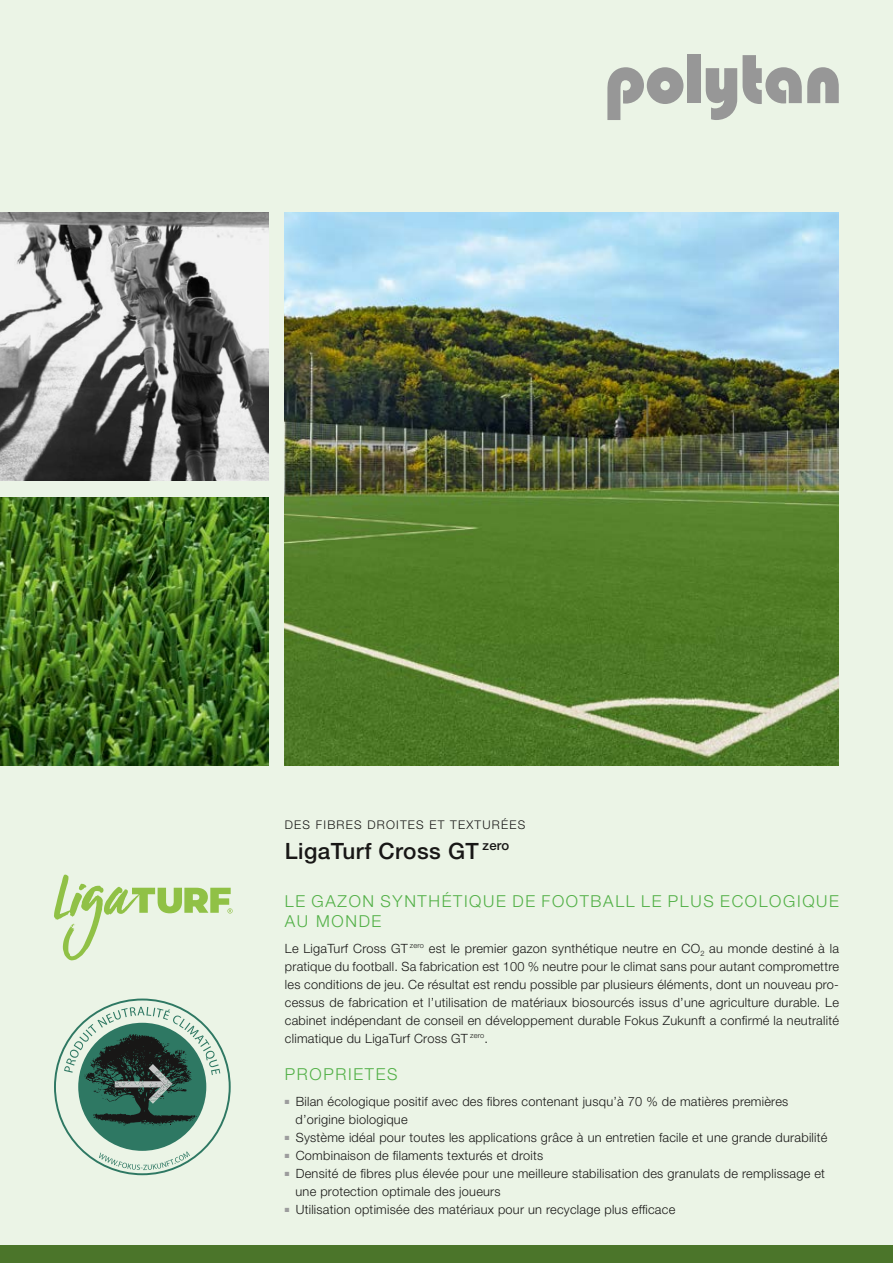
<style>
.page{position:relative;width:893px;height:1263px;background:#ebf4e6}
.page>*{position:absolute;margin:0;border:0;box-sizing:border-box;transform-origin:0 0}
.t1{font:500 22.5px "Helvetica Neue LT Std";letter-spacing:.02em;color:#181716}
.t2{font:300 16.5px/19.5px "Helvetica Neue LT Std";letter-spacing:.1em;color:#52b047}
.t3{font:300 12.75px/18px "Helvetica Neue LT Std";letter-spacing:.02em;color:#181716}
.t4{font:300 12px "Helvetica Neue LT Std";letter-spacing:.1em;color:#181716}
</style>
<div class="page">
<img style="left:285px;top:213px;width:554px;height:552px">
<img style="left:0;top:213px;width:268px;height:267px">
<div style="left:0;top:1246px;width:893px;height:17px;background:#4b752a"></div>
<div style="left:687px;top:54px;width:13px;height:49px;background:#979797"></div>
<svg style="left:706px;top:68px;width:31px;height:52px"></svg>
<svg style="left:743px;top:55px;width:96px;height:49px"></svg>
<svg style="left:607px;top:67px;width:76px;height:53px"></svg>
<img style="left:0;top:497px;width:268px;height:268px">
<svg style="left:54px;top:874px;width:179px;height:86px"></svg>
<svg style="left:54px;top:998px;width:177px;height:177px"></svg>
<p class="t4" style="left:285px;top:818px;width:242px">DES FIBRES DROITES ET TEXTURÉES</p>
<h1 class="t1" style="left:285px;top:838px;width:226px">LigaTurf Cross GT <sup>zero</sup></h1>
<p class="t2" style="left:285px;top:891px;width:556px">LE GAZON SYNTHÉTIQUE DE FOOTBALL LE PLUS ECOLOGIQUE<br>AU MONDE</p>
<p class="t3" style="left:285px;top:939px;width:556px;text-align:justify">Le LigaTurf Cross GT <sup>zero</sup> est le premier gazon synthétique neutre en CO<sub>2</sub> au monde destiné à la pratique du football. Sa fabrication est 100 % neutre pour le climat sans pour autant compromettre les conditions de jeu. Ce résultat est rendu possible par plusieurs éléments, dont un nouveau pro&shy;cessus de fabrication et l’utilisation de matériaux biosourcés issus d’une agriculture durable. Le cabinet indépendant de conseil en développement durable Fokus Zukunft a confirmé la neutralité climatique du LigaTurf Cross GT <sup>zero</sup>.</p>
<p class="t2" style="left:285px;top:1064px;width:114px">PROPRIETES</p>
<p class="t3" style="left:296px;top:1092px;width:494px;text-indent:-11px"><sup>■</sup> Bilan écologique positif avec des fibres contenant jusqu’à 70 % de matières premières d’origine biologique</p>
<p class="t3" style="left:285px;top:1128px;width:544px"><sup>■</sup> Système idéal pour toutes les applications grâce à un entretien facile et une grande durabilité</p>
<p class="t3" style="left:285px;top:1146px;width:260px"><sup>■</sup> Combinaison de filaments texturés et droits</p>
<p class="t3" style="left:296px;top:1164px;width:531px;text-indent:-11px"><sup>■</sup> Densité de fibres plus élevée pour une meilleure stabilisation des granulats de remplissage et une protection optimale des joueurs</p>
<p class="t3" style="left:285px;top:1200px;width:392px"><sup>■</sup> Utilisation optimisée des matériaux pour un recyclage plus efficace</p>
</div>
